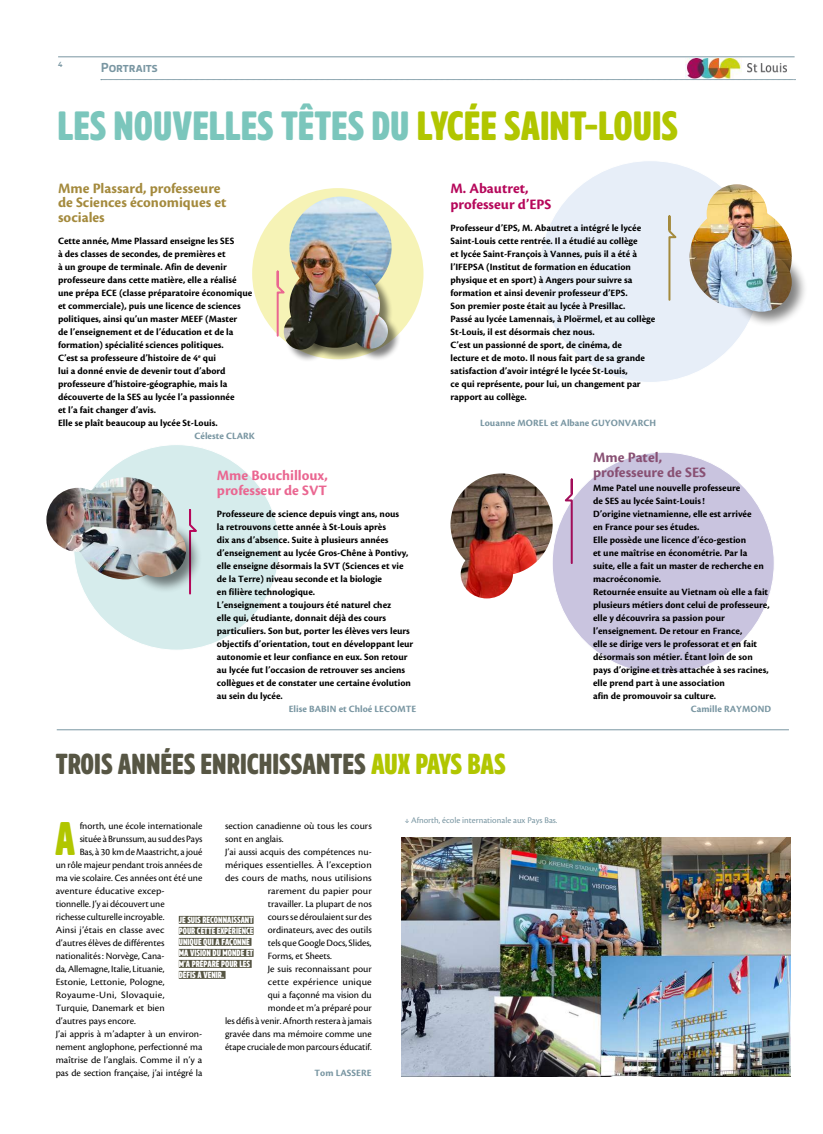
<style>
.page{position:relative;width:823px;height:1134px;background:#fff}
.page>*{position:absolute;margin:0;border:0;box-sizing:border-box;transform-origin:0 0}
.t1{font:47.3px "Timeout Sans";color:#b1c600;scale:.9 1}
.t2{font:41px "Timeout Sans";color:#7bc6bc}
.t3{font:29px "Timeout Sans";color:#575644}
.t4{font:700 15px/14.5px "Cronos Pro";color:#a48a3d}
.t5{font:700 15px/14.5px "Cronos Pro";color:#ea6691}
.t6{font:700 15px/16.5px "Cronos Pro";color:#b6085b}
.t7{font:700 15px/15px "Cronos Pro";color:#885073}
.t8{font:700 14px "Gesta";color:#7996a2}
.t9{font:700 10px/13px "Cronos Pro";color:#000}
.t10{font:10px "Cronos Pro";color:#000}
.t11{font:700 10px "Cronos Pro";letter-spacing:.01em;color:#7996a2}
.t12{font:10px "Cronos Pro";color:#000;scale:1.05 1}
.t13{font:10px "Cronos Pro";color:#000;scale:1.04 1}
.t14{font:10px "Cronos Pro";letter-spacing:.03em;color:#000;scale:1.05 1}
.t15{font:10px "Cronos Pro";letter-spacing:.02em;color:#000;scale:1.05 1}
.t16{font:9px/11px "Timeout Sans";color:#fff}
.t17{font:9px "Cronos Pro";color:#7996a2}
.t18{font:700 8px "Gesta";color:#7996a2}
.s1{color:#b1c600}
.s2{font-family:"Alegreya Sans";font-weight:500}
</style>
<div class="page">
<hr style="left:58px;top:57px;width:736px;height:1px;background:#7996a2">
<svg style="left:101px;top:79px;width:694px;height:1px"></svg>
<img style="left:685px;top:58px;width:55px;height:21px">
<img style="left:747px;top:64px;width:40px;height:9px">
<div style="left:252px;top:188px;width:171px;height:171px;background:#f6f3b6;border-radius:50%"></div>
<div style="left:539px;top:161px;width:221px;height:221px;background:#e7eef8;border-radius:50%"></div>
<hr style="left:57px;top:729px;width:731px;height:1px;background:#7996a2">
<svg style="left:275px;top:270px;width:10px;height:68px"></svg>
<svg style="left:668px;top:215px;width:9px;height:86px"></svg>
<div style="left:552px;top:452px;width:221px;height:222px;background:#c9c4df;border-radius:50%"></div>
<svg style="left:560px;top:478px;width:13px;height:86px"></svg>
<img style="left:450px;top:473px;width:102px;height:102px;border-radius:51px">
<img style="left:460px;top:550px;width:52px;height:48px">
<img style="left:289px;top:197px;width:102px;height:102px;border-radius:51px">
<div style="left:290px;top:264px;width:102px;height:97px;background:#000;opacity:.5"></div>
<img style="left:289px;top:263px;width:91px;height:85px">
<div style="left:353px;top:315px;width:48px;height:47px;background:#000;opacity:.5"></div>
<img style="left:352px;top:314px;width:36px;height:35px;border-radius:18px">
<div style="left:74px;top:445px;width:205px;height:205px;background:#d6ecec;border-radius:50%"></div>
<svg style="left:189px;top:509px;width:3px;height:86px"></svg>
<img style="left:74px;top:477px;width:102px;height:102px;border-radius:51px">
<img style="left:46px;top:488px;width:64px;height:64px;border-radius:32px">
<div style="left:128px;top:522px;width:74px;height:71px;background:#000;opacity:.5"></div>
<img style="left:131px;top:524px;width:55px;height:53px">
<img style="left:689px;top:206px;width:102px;height:102px;border-radius:51px">
<img style="left:706px;top:184px;width:60px;height:59px">
<div style="left:728px;top:250px;width:79px;height:78px;background:#000;opacity:.5"></div>
<img style="left:730px;top:253px;width:61px;height:59px">
<img style="left:401px;top:837px;width:388px;height:239px">
<div style="left:284px;top:315px;width:46px;height:48px;background:#000;opacity:.5"></div>
<img style="left:283px;top:314px;width:34px;height:36px">
<div style="left:179px;top:916px;width:74px;height:8px;background:#575644"></div>
<div style="left:179px;top:927px;width:74px;height:8px;background:#575644"></div>
<div style="left:179px;top:938px;width:72px;height:8px;background:#575644"></div>
<div style="left:179px;top:949px;width:74px;height:8px;background:#575644"></div>
<div style="left:179px;top:960px;width:72px;height:8px;background:#575644"></div>
<div style="left:179px;top:971px;width:46px;height:8px;background:#575644"></div>
<p class="t18" style="left:58px;top:60px;width:6px">4</p>
<h2 class="t2" style="left:57px;top:92px;width:621px">LES NOUVELLES TÊTES DU <span class="s1">LYCÉE SAINT-LOUIS</span></h2>
<h3 class="t8" style="left:101px;top:60px;width:59px">Portraits</h3>
<h3 class="t4" style="left:58px;top:181px;width:170px">Mme Plassard, professeure de Sciences économiques et sociales</h3>
<p class="t9" style="left:58px;top:235px;width:195px">Cette année, Mme Plassard enseigne les SES<br>à des classes de secondes, de premières et<br>à un groupe de terminale. Afin de devenir professeure dans cette matière, elle a réalisé une prépa ECE (classe préparatoire économique et commerciale), puis une licence de sciences politiques, ainsi qu’un master MEEF (Master<br>de l’enseignement et de l’éducation et de la formation) spécialité sciences politiques.<br>C’est sa professeure d’histoire de 4<sup>e</sup> qui<br>lui a donné envie de devenir tout d’abord professeure d’histoire-géographie, mais la découverte de la SES au lycée l’a passionnée<br>et l’a fait changer d’avis.<br>Elle se plaît beaucoup au lycée St-Louis.</p>
<p class="t11" style="left:194px;top:430px;width:62px">Céleste CLARK</p>
<h3 class="t6" style="left:450px;top:180px;width:102px">M. Abautret, professeur d’EPS</h3>
<p class="t9" style="left:450px;top:222px;width:206px">Professeur d’EPS, M. Abautret a intégré le lycée Saint-Louis cette rentrée. Il a étudié au collège<br>et lycée Saint-François à Vannes, puis il a été à l’IFEPSA (Institut de formation en éducation physique et en sport) à Angers pour suivre sa formation et ainsi devenir professeur d’EPS.<br>Son premier poste était au lycée à Presillac.<br>Passé au lycée Lamennais, à Ploërmel, et au collège St-Louis, il est désormais chez nous.<br>C’est un passionné de sport, de cinéma, de<br>lecture et de moto. Il nous fait part de sa grande satisfaction d’avoir intégré le lycée St-Louis,<br>ce qui représente, pour lui, un changement par rapport au collège.</p>
<p class="t11" style="left:480px;top:417px;width:177px">Louanne MOREL et Albane GUYONVARCH</p>
<h3 class="t7" style="left:592px;top:450px;width:114px">Mme Patel, professeure de SES</h3>
<p class="t9" style="left:592px;top:482px;width:178px">Mme Patel une nouvelle professeure<br>de SES au lycée Saint-Louis!<br>D’origine vietnamienne, elle est arrivée<br>en France pour ses études.<br>Elle possède une licence d’éco-gestion<br>et une maîtrise en économétrie. Par la suite, elle a fait un master de recherche en macroéconomie.<br>Retournée ensuite au Vietnam où elle a fait plusieurs métiers dont celui de professeure, elle y découvrira sa passion pour l’enseignement. De retour en France,<br>elle se dirige vers le professorat et en fait désormais son métier. Étant loin de son pays d’origine et très attachée à ses racines, elle prend part à une association<br>afin de promouvoir sa culture.</p>
<p class="t11" style="left:690px;top:703px;width:82px">Camille RAYMOND</p>
<h3 class="t5" style="left:217px;top:468px;width:112px">Mme Bouchilloux, professeur de SVT</h3>
<p class="t9" style="left:217px;top:508px;width:198px">Professeure de science depuis vingt ans, nous<br>la retrouvons cette année à St-Louis après<br>dix ans d’absence. Suite à plusieurs années d’enseignement au lycée Gros-Chêne à Pontivy, elle enseigne désormais la SVT (Sciences et vie de la Terre) niveau seconde et la biologie<br>en filière technologique.<br>L’enseignement a toujours été naturel chez<br>elle qui, étudiante, donnait déjà des cours particuliers. Son but, porter les élèves vers leurs objectifs d’orientation, tout en développant leur autonomie et leur confiance en eux. Son retour au lycée fut l’occasion de retrouver ses anciens collègues et de constater une certaine évolution au sein du lycée.</p>
<p class="t11" style="left:288px;top:703px;width:129px">Elise BABIN et Chloé LECOMTE</p>
<h3 class="t3" style="left:56px;top:740px;width:451px">TROIS ANNÉES ENRICHISSANTES <span class="s1">AUX PAYS BAS</span></h3>
<h1 class="t1" style="left:55px;top:800px;width:24px">A</h1>
<p class="t10" style="left:80px;top:820px;width:124px">fnorth, une école internationale</p>
<p class="t10" style="left:225px;top:820px;width:148px">section canadienne où tous les cours</p>
<p class="t10" style="left:225px;top:833px;width:60px">sont en anglais.</p>
<p class="t10" style="left:225px;top:846px;width:148px">J’ai aussi acquis des compétences nu-</p>
<p class="t12" style="left:225px;top:859px;width:141px">mériques essentielles. À l’exception</p>
<p class="t12" style="left:225px;top:872px;width:141px">des cours de maths, nous utilisions</p>
<p class="t13" style="left:267px;top:885px;width:101px">rarement du papier pour</p>
<p class="t10" style="left:267px;top:898px;width:105px">travailler. La plupart de nos</p>
<p class="t10" style="left:267px;top:911px;width:105px">cours se déroulaient sur des</p>
<p class="t10" style="left:267px;top:924px;width:105px">ordinateurs, avec des outils</p>
<p class="t10" style="left:267px;top:937px;width:105px">tels que Google Docs, Slides,</p>
<p class="t10" style="left:267px;top:950px;width:66px">Forms, et Sheets.</p>
<p class="t10" style="left:267px;top:963px;width:105px">Je suis reconnaissant pour</p>
<p class="t15" style="left:267px;top:976px;width:100px">cette expérience unique</p>
<p class="t10" style="left:267px;top:989px;width:105px">qui a façonné ma vision du</p>
<p class="t10" style="left:267px;top:1002px;width:105px">monde et m’a préparé pour</p>
<p class="t10" style="left:225px;top:1015px;width:148px">les défis à venir. Afnorth restera à jamais</p>
<p class="t10" style="left:225px;top:1028px;width:148px">gravée dans ma mémoire comme une</p>
<p class="t10" style="left:225px;top:1041px;width:148px">étape cruciale de mon parcours éducatif.</p>
<p class="t11" style="left:314px;top:1067px;width:59px">Tom LASSERE</p>
<p class="t10" style="left:80px;top:833px;width:124px">située à Brunssum, au sud des Pays</p>
<p class="t10" style="left:80px;top:846px;width:124px">Bas, à 30 km de Maastricht, a joué</p>
<p class="t10" style="left:56px;top:859px;width:148px">un rôle majeur pendant trois années de</p>
<p class="t10" style="left:56px;top:872px;width:148px">ma vie scolaire. Ces années ont été une</p>
<p class="t13" style="left:56px;top:885px;width:106px">aventure éducative excep-</p>
<p class="t10" style="left:56px;top:898px;width:110px">tionnelle. J’y ai découvert une</p>
<p class="t10" style="left:56px;top:911px;width:110px">richesse culturelle incroyable.</p>
<p class="t12" style="left:56px;top:924px;width:105px">Ainsi j’étais en classe avec</p>
<p class="t10" style="left:56px;top:937px;width:110px">d’autres élèves de différentes</p>
<p class="t10" style="left:56px;top:950px;width:110px">nationalités: Norvège, Cana-</p>
<p class="t10" style="left:56px;top:963px;width:110px">da, Allemagne, Italie, Lituanie,</p>
<p class="t13" style="left:56px;top:976px;width:106px">Estonie, Lettonie, Pologne,</p>
<p class="t14" style="left:56px;top:989px;width:105px">Royaume-Uni, Slovaquie,</p>
<p class="t10" style="left:56px;top:1002px;width:110px">Turquie, Danemark et bien</p>
<p class="t10" style="left:56px;top:1015px;width:82px">d’autres pays encore.</p>
<p class="t10" style="left:56px;top:1028px;width:148px">J’ai appris à m’adapter à un environ-</p>
<p class="t10" style="left:56px;top:1041px;width:148px">nement anglophone, perfectionné ma</p>
<p class="t10" style="left:56px;top:1054px;width:148px">maîtrise de l’anglais. Comme il n’y a</p>
<p class="t10" style="left:56px;top:1067px;width:148px">pas de section française, j’ai intégré la</p>
<p class="t16" style="left:179px;top:913px;width:76px">JE SUIS RECONNAISSANT<br>POUR CETTE EXPÉRIENCE<br>UNIQUE QUI A FAÇONNÉ<br>MA VISION DU MONDE ET<br>M’A PRÉPARÉ POUR LES<br>DÉFIS À VENIR.</p>
<p class="t17" style="left:404px;top:814px;width:154px"><span class="s2">↓</span> Afnorth, école internationale aux Pays Bas.</p>
</div>
